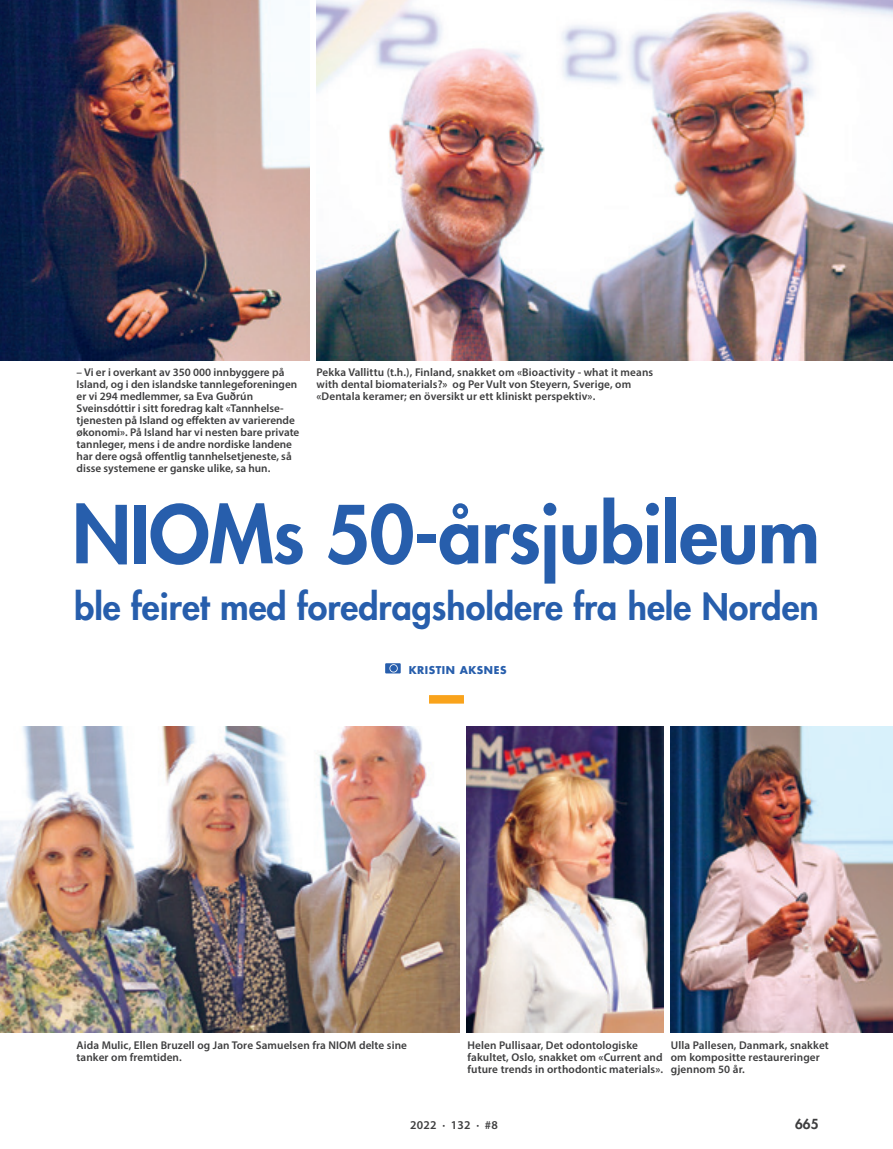
<style>
.page{position:relative;width:893px;height:1149px;background:#fff}
.page>*{position:absolute;margin:0;border:0;box-sizing:border-box;transform-origin:0 0}
.t1{font:800 77.55px "Futura";letter-spacing:-.01em;color:#275eac}
.t2{font:800 35.7px "Futura";color:#275eac}
.t3{font:800 13.5px "Futura Std";color:#3e3e3f}
.t4{font:600 12px "Myriad Pro";letter-spacing:.02em;color:#3e3e3f}
.t5{font:600 11.25px/12px "Myriad Pro";letter-spacing:.005em;color:#3e3e3f}
.t6{font:700 10.5px "Futura Std";letter-spacing:.05em;color:#275eac}
</style>
<div class="page">
<img style="left:0;top:0;width:309px;height:360px">
<img style="left:316px;top:0;width:577px;height:360px">
<img style="left:467px;top:726px;width:196px;height:306px">
<img style="left:1px;top:726px;width:458px;height:306px">
<img style="left:671px;top:726px;width:222px;height:306px">
<div style="left:429px;top:695px;width:35px;height:8px;background:#f9a31b"></div>
<div style="left:385px;top:663px;width:16px;height:10px;background:#275eac"></div>
<svg style="left:389px;top:664px;width:9px;height:8px"></svg>
<p class="t5" style="left:77px;top:366px;width:224px">– Vi er i overkant av 350 000 innbyggere på Island, og i den islandske tannlegeforeningen er vi 294 medlemmer, sa Eva Guðrún Sveinsdóttir i sitt foredrag kalt «Tannhelse&shy;tjenesten på Island og effekten av varierende økonomi». På Island har vi nesten bare private tannleger, mens i de andre nordiske landene har dere også offentlig tannhelsetjeneste, så disse systemene er ganske ulike, sa hun.</p>
<p class="t5" style="left:316px;top:366px;width:338px">Pekka Vallittu (t.h.), Finland, snakket om «Bioactivity - what it means with dental biomaterials?» og Per Vult von Steyern, Sverige, om «Dentala keramer; en översikt ur ett kliniskt perspektiv».</p>
<h1 class="t1" style="left:72px;top:482px;width:749px">NIOMs 50-årsjubileum</h1>
<h2 class="t2" style="left:74px;top:582px;width:746px">ble feiret med foredragsholdere fra hele Norden</h2>
<p class="t6" style="left:409px;top:663px;width:99px">KRISTIN AKSNES</p>
<p class="t5" style="left:77px;top:1038px;width:332px">Aida Mulic, Ellen Bruzell og Jan Tore Samuelsen fra NIOM delte sine tanker om fremtiden.</p>
<p class="t5" style="left:467px;top:1038px;width:197px">Helen Pullisaar, Det odontologiske fakultet, Oslo, snakket om «Current and future trends in orthodontic materials».</p>
<p class="t5" style="left:671px;top:1038px;width:159px">Ulla Pallesen, Danmark, snakket om kompositte restaureringer gjennom 50 år.</p>
<p class="t4" style="left:410px;top:1117px;width:89px">2022 · 132 · #8</p>
<p class="t3" style="left:795px;top:1115px;width:25px">665</p>
</div>
